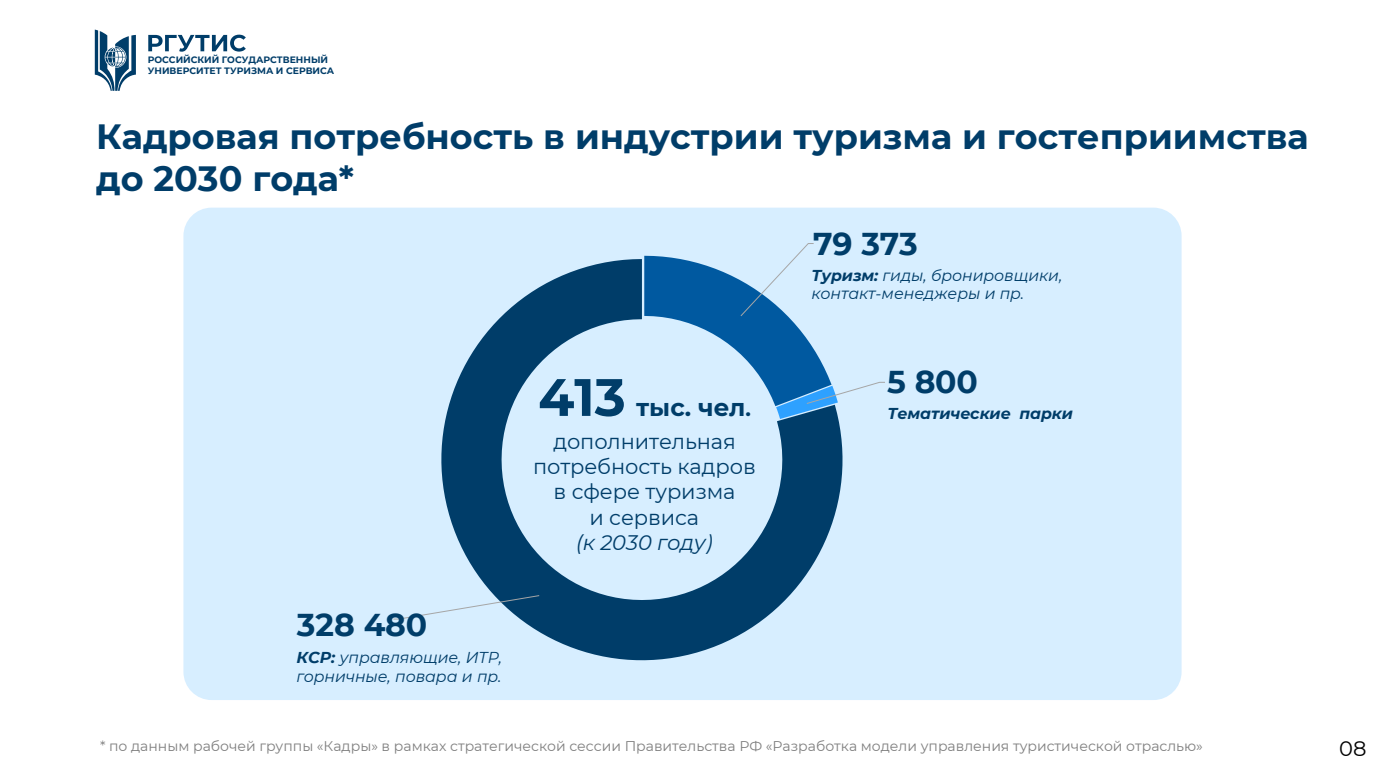
<style>
.page{position:relative;width:1386px;height:780px;background:#fff}
.page>*{position:absolute;margin:0;border:0;box-sizing:border-box;transform-origin:0 0}
.t1{font:700 35px/42px "Montserrat";color:#003d69}
.t2{font:700 31.5px "Montserrat";letter-spacing:-.005em;color:#003d69}
.t3{font:700 24.5px "Montserrat";letter-spacing:-.005em;color:#003d69}
.t4{font:21px/25.2px "Montserrat";letter-spacing:-.005em;color:#003d69;text-align:center}
.t5{font:italic 21px "Montserrat";color:#003d69}
.t6{font:21px "Montserrat";color:#000}
.t7{font:italic 15.75px/18.9px "Montserrat";letter-spacing:-.005em;color:#003d69}
.t8{font:italic 700 15.75px "Montserrat";letter-spacing:-.005em;color:#003d69}
.t9{font:14px "Montserrat";color:#7f7f7f}
.t10{font:700 9.28px "Montserrat";color:#003d69}
.s1{font-weight:700}
.s2{font-size:52.5px}
.s3{font-size:21px}
</style>
<div class="page">
<div style="left:183px;top:207px;width:998px;height:492px;background:#d7eeff;border-radius:28px"></div>
<svg style="left:441px;top:259px;width:401px;height:401px"></svg>
<svg style="left:644px;top:243px;width:241px;height:176px"></svg>
<svg style="left:393px;top:595px;width:146px;height:24px"></svg>
<svg style="left:148px;top:34px;width:98px;height:18px"></svg>
<svg style="left:95px;top:30px;width:41px;height:61px"></svg>
<p class="t10" style="left:148px;top:53px;width:182px">РОССИЙСКИЙ ГОСУДАРСТВЕННЫЙ</p>
<p class="t10" style="left:148px;top:64px;width:188px">УНИВЕРСИТЕТ ТУРИЗМА И СЕРВИСА</p>
<h2 class="t1" style="left:96px;top:114px;width:1213px">Кадровая потребность в индустрии туризма и гостеприимства до 2030 года*</h2>
<p class="t2" style="left:297px;top:601px;width:132px">328 480</p>
<p class="t7" style="left:296px;top:647px;width:207px"><span class="s1">КСР:</span> управляющие, ИТР,</p>
<p class="t7" style="left:296px;top:665px;width:206px">горничные, повара и пр.</p>
<p class="t3" style="left:538px;top:389px;width:214px"><span class="s2">413</span> тыс. чел<span class="s3">.</span></p>
<p class="t4" style="left:533px;top:428px;width:224px">дополнительная потребность кадров в сфере туризма</p>
<p class="t4" style="left:589px;top:503px;width:111px">и сервиса</p>
<p class="t5" style="left:576px;top:527px;width:138px">(к 2030 году)</p>
<p class="t2" style="left:813px;top:221px;width:106px">79 373</p>
<p class="t7" style="left:811px;top:265px;width:252px"><span class="s1">Туризм:</span> гиды, бронировщики, контакт-менеджеры и пр.</p>
<p class="t2" style="left:887px;top:358px;width:92px">5 800</p>
<p class="t8" style="left:887px;top:402px;width:187px">Тематические парки</p>
<p class="t9" style="left:100px;top:736px;width:1104px">* по данным рабочей группы «Кадры» в рамках стратегической сессии Правительства РФ «Разработка модели управления туристической отраслью»</p>
<p class="t6" style="left:1338px;top:733px;width:29px">08</p>
</div>
